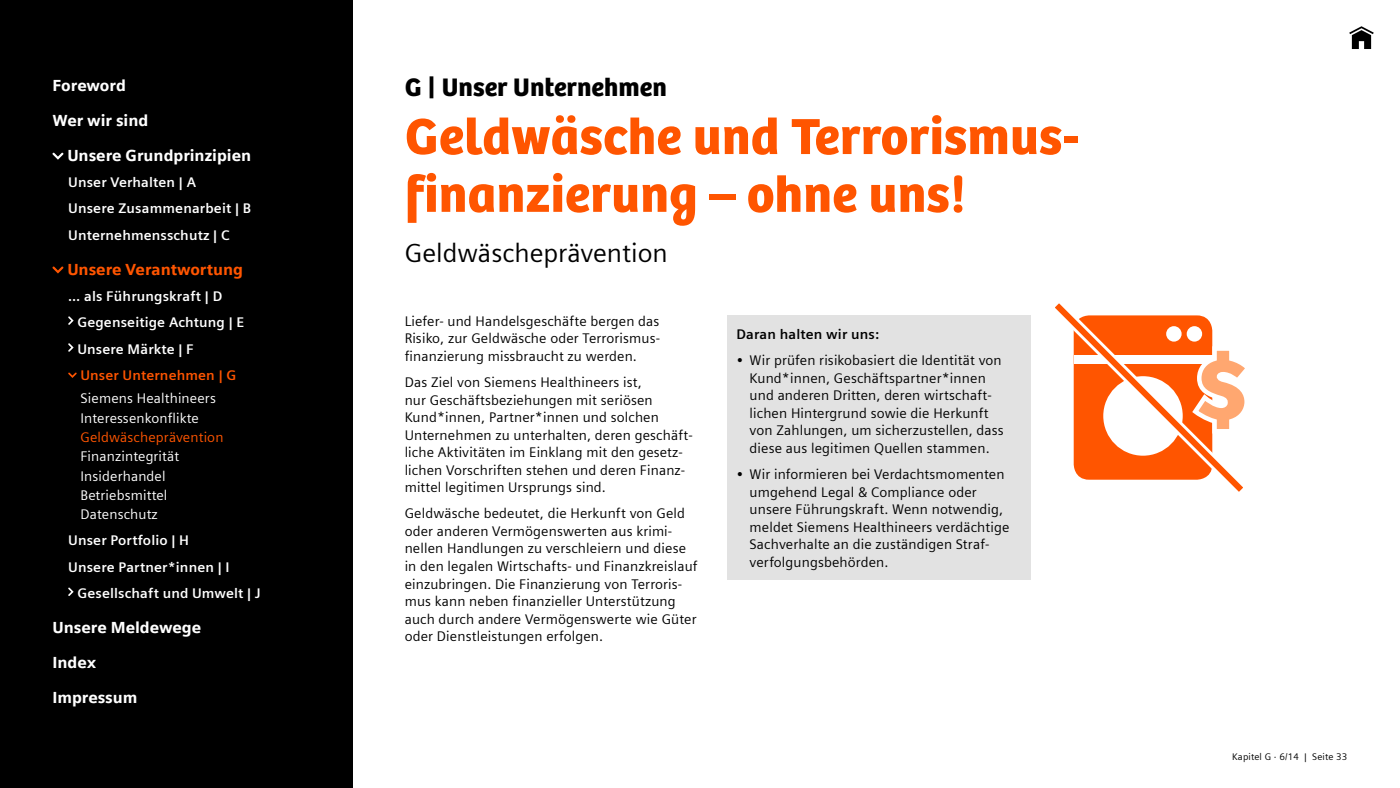
<style>
.page{position:relative;width:1400px;height:788px;background:#fff}
.page>*{position:absolute;margin:0;border:0;box-sizing:border-box;transform-origin:0 0}
.t1{font:52.5px/57.8px "SH Bree Headline Regular";color:#f50}
.t2{font:26.25px "Siemens Sans";color:#000}
.t3{font:26.25px "SH Bree Headline Regular";color:#000}
.t4{font:900 15.75px "Siemens Sans";color:#fff}
.t5{font:900 15.75px "Siemens Sans";color:#f50}
.t6{font:14px/17.5px "Siemens Sans";letter-spacing:.01em;color:#000}
.t7{font:700 14px/26.2px "Siemens Sans";letter-spacing:.01em;color:#fff}
.t8{font:14px/19.2px "Siemens Sans";letter-spacing:.01em;color:#fff}
.t9{font:14px "Siemens Sans";letter-spacing:.01em;color:#f50}
.t10{font:700 14px "Siemens Sans";letter-spacing:.01em;color:#000}
.t11{font:700 14px "Siemens Sans";letter-spacing:.01em;color:#f50}
.t12{font:9.62px "Siemens Sans";letter-spacing:.015em;color:#000}
</style>
<div class="page">
<div style="left:728px;top:315px;width:303px;height:264px;background:#e2e2e2"></div>
<div style="left:0;top:0;width:352px;height:788px;background:#000"></div>
<svg style="left:52px;top:153px;width:12px;height:7px"></svg>
<svg style="left:52px;top:266px;width:12px;height:7px"></svg>
<svg style="left:68px;top:316px;width:6px;height:9px"></svg>
<svg style="left:68px;top:343px;width:6px;height:9px"></svg>
<svg style="left:68px;top:372px;width:9px;height:6px"></svg>
<svg style="left:68px;top:587px;width:6px;height:9px"></svg>
<svg style="left:1055px;top:303px;width:190px;height:189px"></svg>
<svg style="left:1349px;top:26px;width:25px;height:23px"></svg>
<p class="t4" style="left:52px;top:73px;width:75px">Foreword</p>
<p class="t4" style="left:52px;top:108px;width:97px">Wer wir sind</p>
<p class="t4" style="left:67px;top:143px;width:185px">Unsere Grundprinzipien</p>
<p class="t7" style="left:68px;top:168px;width:184px">Unser Verhalten | A<br>Unsere Zusammenarbeit | B<br>Unternehmensschutz | C</p>
<p class="t5" style="left:67px;top:257px;width:177px">Unsere Verantwortung</p>
<p class="t7" style="left:77px;top:282px;width:169px;text-indent:-9px">… als Führungskraft | D<br>Gegenseitige Achtung | E<br>Unsere Märkte | F</p>
<p class="t11" style="left:80px;top:364px;width:157px">Unser Unternehmen | G</p>
<p class="t8" style="left:81px;top:388px;width:137px">Siemens Healthineers<br>Interessenkonflikte</p>
<p class="t9" style="left:81px;top:426px;width:145px">Geldwäscheprävention</p>
<p class="t8" style="left:81px;top:446px;width:100px">Finanzintegrität<br>Insiderhandel<br>Betriebsmittel<br>Datenschutz</p>
<p class="t7" style="left:68px;top:526px;width:122px">Unser Portfolio | H</p>
<p class="t7" style="left:68px;top:552px;width:163px">Unsere Partner*innen | I</p>
<p class="t7" style="left:77px;top:579px;width:185px">Gesellschaft und Umwelt | J</p>
<p class="t4" style="left:52px;top:614px;width:150px">Unsere Meldewege</p>
<p class="t4" style="left:52px;top:649px;width:45px">Index</p>
<p class="t4" style="left:52px;top:684px;width:87px">Impressum</p>
<h2 class="t3" style="left:405px;top:67px;width:264px">G | Unser Unternehmen</h2>
<h1 class="t1" style="left:405px;top:105px;width:677px">Geldwäsche und Terrorismus&shy;finanzierung – ohne uns!</h1>
<h2 class="t2" style="left:405px;top:233px;width:265px">Geldwäscheprävention</h2>
<p class="t6" style="left:405px;top:311px;width:256px;text-align:justify">Liefer- und Handelsgeschäfte bergen das Risiko, zur Geldwäsche oder Terrorismus&shy;finanzierung missbraucht zu werden.</p>
<p class="t6" style="left:405px;top:372px;width:290px">Das Ziel von Siemens Healthineers ist,<br>nur Geschäftsbeziehungen mit seriösen Kund*innen, Partner*innen und solchen Unternehmen zu unterhalten, deren geschäft&shy;liche Aktivitäten im Einklang mit den gesetz&shy;lichen Vorschriften stehen und deren Finanz&shy;mittel legitimen Ursprungs sind.</p>
<p class="t6" style="left:405px;top:504px;width:294px">Geldwäsche bedeutet, die Herkunft von Geld oder anderen Vermögenswerten aus krimi&shy;nellen Handlungen zu verschleiern und diese in den legalen Wirtschafts- und Finanzkreislauf einzubringen. Die Finanzierung von Terroris&shy;mus kann neben finanzieller Unterstützung auch durch andere Vermögenswerte wie Güter oder Dienstleistungen erfolgen.</p>
<p class="t10" style="left:736px;top:323px;width:144px">Daran halten wir uns:</p>
<p class="t6" style="left:750px;top:350px;width:256px;text-indent:-13px">• Wir prüfen risikobasiert die Identität von Kund*innen, Geschäftspartner*innen und anderen Dritten, deren wirtschaft&shy;lichen Hintergrund sowie die Herkunft von Zahlungen, um sicherzustellen, dass diese aus legitimen Quellen stammen.</p>
<p class="t6" style="left:750px;top:464px;width:261px;text-indent:-13px">• Wir informieren bei Verdachtsmomenten umgehend Legal &amp; Compliance oder unsere Führungskraft. Wenn notwendig, meldet Siemens Healthineers verdächtige Sachverhalte an die zuständigen Straf&shy;verfolgungsbehörden.</p>
<p class="t12" style="left:1232px;top:749px;width:117px">Kapitel G · 6/14 | Seite 33</p>
</div>
